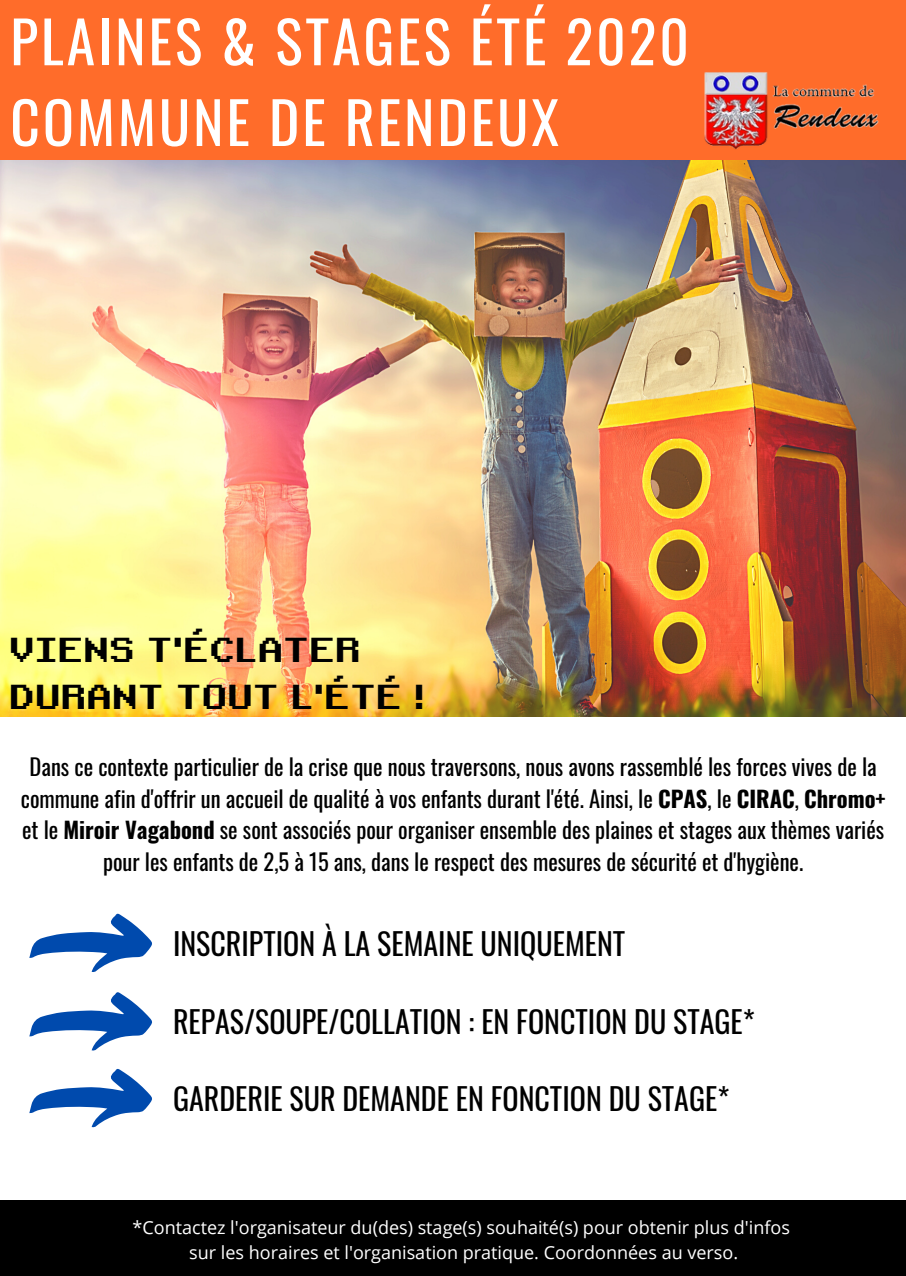
<style>
.page{position:relative;width:906px;height:1276px;background:#fff}
.page>*{position:absolute;margin:0;border:0;box-sizing:border-box;transform-origin:0 0}
.t1{font:57.75px/80.7px "Oswald";letter-spacing:.05em;color:#fff}
.t2{font:33.3px/46.7px "Retro Gaming";color:#000}
.t3{font:30px "Oswald";color:#000}
.t4{font:22.5px/31.5px "Oswald";color:#000;text-align:center}
.t5{font:18px/24.8px "Open Sans";color:#fff;text-align:center}
.s1{font-weight:700}
</style>
<div class="page">
<img style="left:0;top:160px;width:906px;height:557px">
<div style="left:0;top:0;width:906px;height:160px;background:#ff6c2a"></div>
<div style="left:0;top:1200px;width:906px;height:76px;background:#000"></div>
<img style="left:704px;top:72px;width:175px;height:78px">
<svg style="left:29px;top:913px;width:123px;height:59px"></svg>
<svg style="left:29px;top:992px;width:123px;height:58px"></svg>
<svg style="left:29px;top:1069px;width:123px;height:58px"></svg>
<h1 class="t1" style="left:10px;top:-1px;width:680px">PLAINES &amp; STAGES ÉTÉ 2020<br>COMMUNE DE RENDEUX</h1>
<h2 class="t2" style="left:8px;top:626px;width:417px">VIENS T'ÉCLATER<br>DURANT TOUT L'ÉTÉ !</h2>
<p class="t4" style="left:21px;top:750px;width:866px">Dans ce contexte particulier de la crise que nous traversons, nous avons rassemblé les forces vives de la commune afin d'offrir un accueil de qualité à vos enfants durant l'été. Ainsi, le <span class="s1">CPAS</span>, le <span class="s1">CIRAC</span>, <span class="s1">Chromo+ </span>et le <span class="s1">Miroir Vagabond</span> se sont associés pour organiser ensemble des plaines et stages aux thèmes variés pour les enfants de 2,5 à 15 ans, dans le respect des mesures de sécurité et d'hygiène.</p>
<h3 class="t3" style="left:173px;top:920px;width:454px">INSCRIPTION À LA SEMAINE UNIQUEMENT</h3>
<h3 class="t3" style="left:173px;top:998px;width:583px">REPAS/SOUPE/COLLATION : EN FONCTION DU STAGE*</h3>
<h3 class="t3" style="left:173px;top:1075px;width:558px">GARDERIE SUR DEMANDE EN FONCTION DU STAGE*</h3>
<p class="t5" style="left:133px;top:1214px;width:659px">*Contactez l'organisateur du(des) stage(s) souhaité(s) pour obtenir plus d'infos sur les horaires et l'organisation pratique. Coordonnées au verso.</p>
</div>
